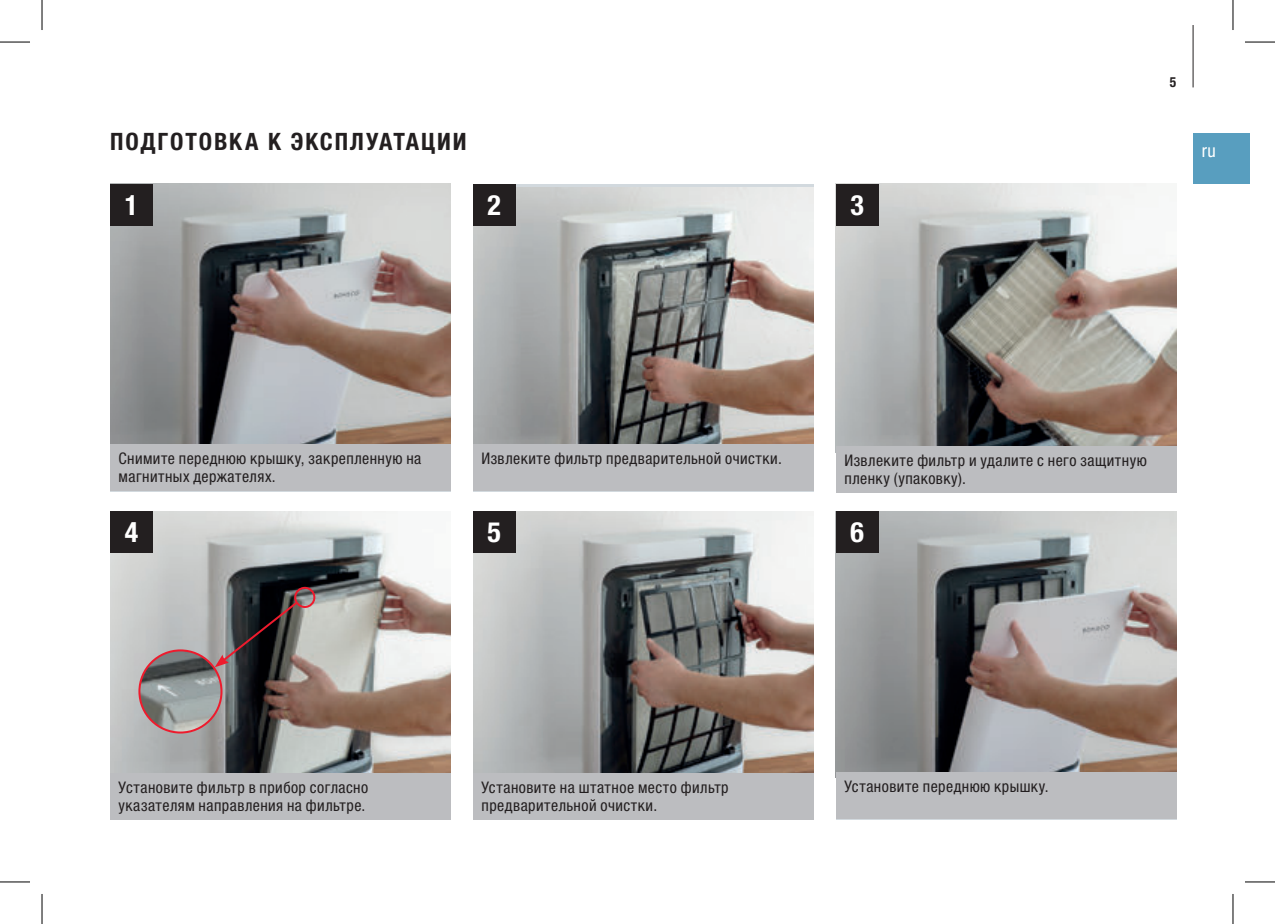
<style>
.page{position:relative;width:1275px;height:924px;background:#fff}
.page>*{position:absolute;margin:0;border:0;box-sizing:border-box;transform-origin:0 0}
.t1{font:700 condensed 28px "Helvetica Neue LTW1 G";color:#fff}
.t2{font:700 condensed 24px "Helvetica Neue LTW1 G";letter-spacing:.08em;color:#231f20}
.t3{font:condensed 18px "Helvetica Neue LTW1 G";color:#fff}
.t4{font:condensed 16px/18px "Helvetica Neue LTW1 G";letter-spacing:.03em;color:#231f20}
.t5{font:700 condensed 14px "Helvetica Neue LTW1 G";color:#231f20;scale:.96 1}
</style>
<div class="page">
<div style="left:1193px;top:133px;width:57px;height:51px;background:#589ebf"></div>
<hr style="left:1192px;top:25px;width:1px;height:62px;background:#231f20">
<img style="left:836px;top:511px;width:340px;height:260px">
<img style="left:836px;top:184px;width:340px;height:261px">
<img style="left:110px;top:184px;width:340px;height:260px">
<img style="left:110px;top:511px;width:340px;height:261px">
<img style="left:473px;top:187px;width:340px;height:257px">
<img style="left:473px;top:511px;width:340px;height:261px">
<div style="left:836px;top:511px;width:42px;height:41px;background:#231f20"></div>
<div style="left:836px;top:184px;width:42px;height:41px;background:#231f20"></div>
<div style="left:110px;top:184px;width:43px;height:41px;background:#231f20"></div>
<div style="left:110px;top:511px;width:43px;height:41px;background:#231f20"></div>
<div style="left:473px;top:184px;width:42px;height:41px;background:#231f20"></div>
<div style="left:473px;top:511px;width:42px;height:41px;background:#231f20"></div>
<div style="left:836px;top:445px;width:340px;height:47px;background:#bcbdc0"></div>
<div style="left:110px;top:444px;width:340px;height:46px;background:#bcbdc0"></div>
<div style="left:110px;top:772px;width:340px;height:47px;background:#bcbdc0"></div>
<div style="left:473px;top:444px;width:340px;height:46px;background:#bcbdc0"></div>
<div style="left:836px;top:771px;width:340px;height:47px;background:#bcbdc0"></div>
<div style="left:473px;top:772px;width:340px;height:47px;background:#bcbdc0"></div>
<img style="left:139px;top:650px;width:82px;height:82px;border-radius:41px">
<div style="left:138px;top:649px;width:84px;height:84px;border:2px solid #ee1b2d;border-radius:50%"></div>
<svg style="left:215px;top:600px;width:84px;height:67px;background:#494143"></svg>
<div style="left:294px;top:586px;width:21px;height:21px;border:2px solid #ee1b2d;border-radius:50%"></div>
<hr style="left:0;top:42px;width:30px;height:1px;background:#000">
<hr style="left:1245px;top:42px;width:30px;height:1px;background:#000">
<hr style="left:0;top:881px;width:30px;height:1px;background:#000">
<hr style="left:1245px;top:881px;width:30px;height:1px;background:#000">
<hr style="left:42px;top:0;width:1px;height:30px;background:#000">
<hr style="left:42px;top:893px;width:1px;height:30px;background:#000">
<hr style="left:1232px;top:0;width:1px;height:30px;background:#000">
<hr style="left:1232px;top:893px;width:1px;height:30px;background:#000">
<h2 class="t2" style="left:110px;top:127px;width:358px">ПОДГОТОВКА К ЭКСПЛУАТАЦИИ</h2>
<h1 class="t1" style="left:125px;top:188px;width:15px">1</h1>
<h1 class="t1" style="left:850px;top:188px;width:15px">3</h1>
<h1 class="t1" style="left:487px;top:188px;width:15px">2</h1>
<p class="t5" style="left:1169px;top:74px;width:8px">5</p>
<p class="t3" style="left:1201px;top:140px;width:15px">ru</p>
<p class="t4" style="left:119px;top:449px;width:304px">Снимите переднюю крышку, закрепленную на магнитных держателях.</p>
<h1 class="t1" style="left:125px;top:514px;width:15px">4</h1>
<p class="t4" style="left:481px;top:449px;width:302px">Извлеките фильтр предварительной очистки.</p>
<h1 class="t1" style="left:487px;top:514px;width:15px">5</h1>
<p class="t4" style="left:844px;top:451px;width:304px">Извлеките фильтр и удалите с него защитную пленку (упаковку).</p>
<h1 class="t1" style="left:850px;top:515px;width:15px">6</h1>
<p class="t4" style="left:119px;top:778px;width:251px">Установите фильтр в прибор согласно указателям направления на фильтре.</p>
<p class="t4" style="left:481px;top:778px;width:249px">Установите на штатное место фильтр</p>
<p class="t4" style="left:844px;top:777px;width:206px">Установите переднюю крышку.</p>
<p class="t4" style="left:481px;top:796px;width:177px">предварительной очистки.</p>
</div>
